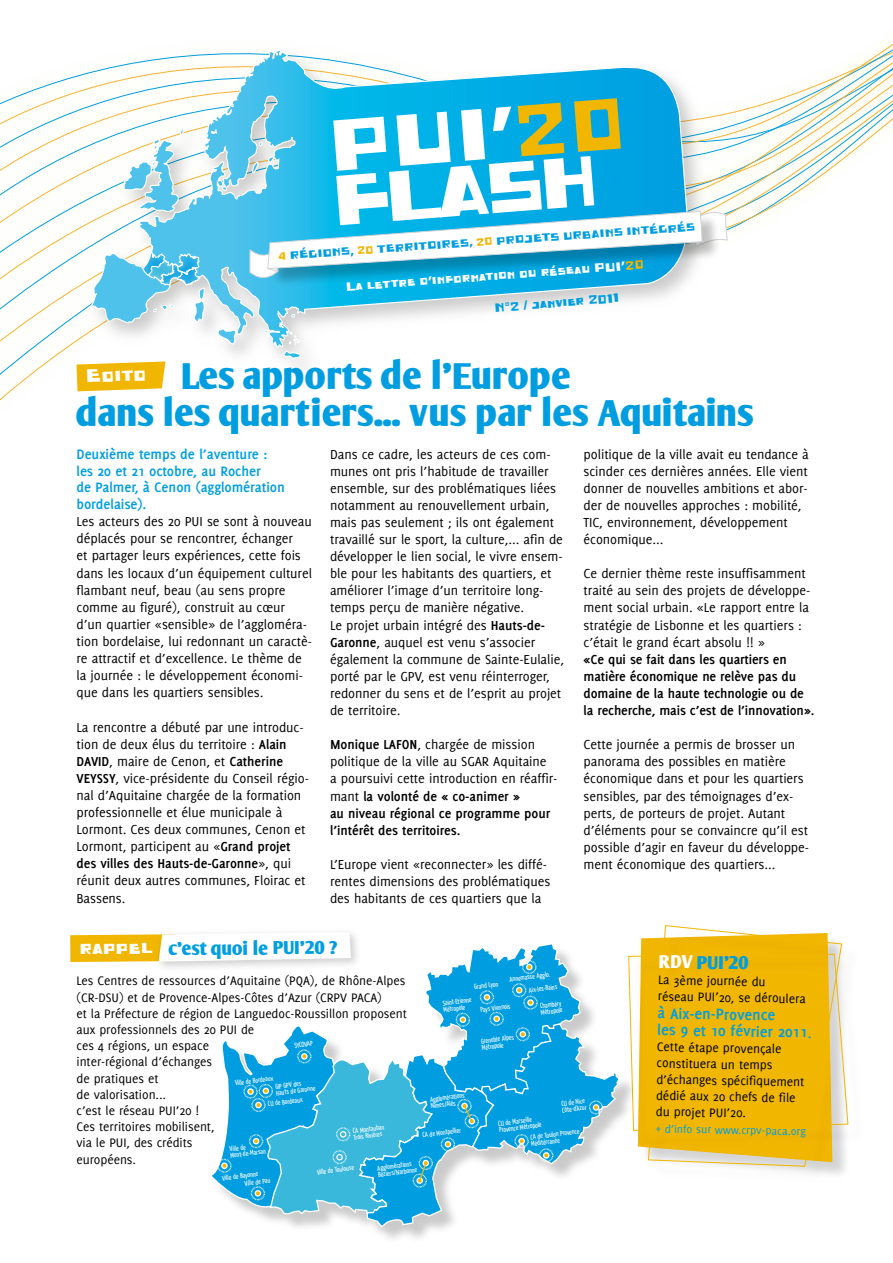
<style>
.page{position:relative;width:893px;height:1263px;background:#fff}
.page>*{position:absolute;margin:0;border:0;box-sizing:border-box;transform-origin:0 0}
.t1{font:72px "Trottoir";color:#fff}
.t2{font:70.5px "Trottoir";color:#fff}
.t3{font:700 36px/37.2px "Oli Jo";letter-spacing:-.035em;color:#009ee0}
.t4{font:18.3px "Yanone Kaffeesatz";color:rgb(255 255 255/.6)}
.t5{font:700 18px "Oli Jo";letter-spacing:-.045em;color:#009ee0}
.t6{font:18px "Trottoir";color:#fff}
.t7{font:700 16.5px/16.5px "Delicious";color:#009ee0}
.t8{font:700 15px/16.6px "Delicious";letter-spacing:-.005em;color:#009ee0}
.t9{font:14.25px/17.1px "Delicious";letter-spacing:-.005em;color:#000}
.t10{font:700 14.25px/17.1px "Delicious";letter-spacing:-.01em;color:#000}
.t11{font:13.5px/16.2px "Delicious";letter-spacing:-.005em;color:#000}
.t12{font:12px "Trottoir";color:#fff}
.t13{font:12px "Delicious";color:#009ee0}
.t14{font:12px "Trottoir";color:#009ee0}
.t15{font:10.5px "Trottoir";color:#009ee0}
.t16{font:7.2px/6.6px "Yanone Kaffeesatz";color:#fff}
.s1{color:#f1b600}
.s2{font-weight:700}
.s3{font-family:"Trottoir";font-weight:400;color:#fff}
.s4{color:#fff}
.s5{font-weight:400}
</style>
<div class="page">
<svg style="left:0;top:44px;width:893px;height:290px"></svg>
<img style="left:81px;top:44px;width:635px;height:326px">
<svg style="left:90px;top:48px;width:603px;height:311px"></svg>
<svg style="left:142px;top:249px;width:58px;height:36px;background:#72c9e9"></svg>
<svg style="left:77px;top:361px;width:89px;height:30px;background:#f2bf21"></svg>
<div style="left:650px;top:927px;width:209px;height:257px;background:#000;opacity:.17"></div>
<svg style="left:650px;top:925px;width:192px;height:242px"></svg>
<div style="left:630px;top:956px;width:236px;height:192px;background:#fefefe"></div>
<svg style="left:636px;top:934px;width:213px;height:227px;background:#efbc1e"></svg>
<svg style="left:250px;top:211px;width:477px;height:111px"></svg>
<div style="left:211px;top:945px;width:425px;height:299px;background:#000;opacity:.21"></div>
<svg style="left:70px;top:933px;width:551px;height:295px"></svg>
<h1 class="t1" style="left:325px;top:102px;width:300px;rotate:-4deg">PUI’<span class="s1">20</span></h1>
<h2 class="t2" style="left:327px;top:159px;width:270px;rotate:-5deg">FLASH</h2>
<p class="t15" style="left:278px;top:250px;width:420px;rotate:-4deg"><span class="s1">4</span> RÉGIONS, <span class="s1">20</span> TERRITOIRES, <span class="s1">20</span> PROJETS URBAINS INTÉGRÉS</p>
<p class="t12" style="left:345px;top:279px;width:301px;rotate:-4deg">La lettre d’information du réseau PUI’<span class="s1">20</span></p>
<p class="t14" style="left:494px;top:301px;width:127px;rotate:-5deg">N°2 / janvier 2011</p>
<h3 class="t3" style="left:77px;top:358px;width:680px;text-indent:105px">Les apports de l’Europe<br>dans les quartiers... vus par les Aquitains</h3>
<p class="t6" style="left:85px;top:365px;width:62px;rotate:-2deg">Edito</p>
<p class="t8" style="left:77px;top:446px;width:210px">Deuxième temps de l’aventure : les 20 et 21 octobre, au Rocher<br>de Palmer, à Cenon (agglomération bordelaise).</p>
<p class="t9" style="left:77px;top:513px;width:237px">Les acteurs des 20 PUI se sont à nouveau déplacés pour se rencontrer, échanger<br>et partager leurs expériences, cette fois dans les locaux d’un équipement culturel flambant neuf, beau (au sens propre comme au figuré), construit au cœur d’un quartier «sensible» de l’aggloméra&shy;tion bordelaise, lui redonnant un caractè&shy;re attractif et d’excellence. Le thème de la journée : le développement économi&shy;que dans les quartiers sensibles.</p>
<p class="t9" style="left:77px;top:718px;width:234px">La rencontre a débuté par une introduc&shy;tion de deux élus du territoire : <span class="s2">Alain DAVID</span>, maire de Cenon, et <span class="s2">Catherine VEYSSY</span>, vice-présidente du Conseil régio&shy;nal d’Aquitaine chargée de la formation professionnelle et élue municipale à Lormont. Ces deux communes, Cenon et Lormont, participent au «<span class="s2">Grand projet des villes des Hauts-de-Garonne</span>», qui réunit deux autres communes, Floirac et Bassens.</p>
<p class="t9" style="left:330px;top:445px;width:236px">Dans ce cadre, les acteurs de ces com&shy;munes ont pris l’habitude de travailler ensemble, sur des problématiques liées notamment au renouvellement urbain, mais pas seulement ; ils ont également travaillé sur le sport, la culture,... afin de développer le lien social, le vivre ensem&shy;ble pour les habitants des quartiers, et améliorer l’image d’un territoire long&shy;temps perçu de manière négative.<br>Le projet urbain intégré des <span class="s2">Hauts-de-Garonne</span>, auquel est venu s’associer également la commune de Sainte-Eulalie, porté par le GPV, est venu réinterroger, redonner du sens et de l’esprit au projet de territoire.</p>
<p class="t9" style="left:330px;top:736px;width:229px"><span class="s2">Monique LAFON</span>, chargée de mission politique de la ville au SGAR Aquitaine<br>a poursuivi cette introduction en réaffir&shy;mant <span class="s2">la volonté de « co-animer »<br>au niveau régional ce programme pour l’intérêt des territoires.</span></p>
<p class="t9" style="left:330px;top:855px;width:222px">L’Europe vient «reconnecter» les diffé&shy;rentes dimensions des problématiques des habitants de ces quartiers que la</p>
<p class="t9" style="left:584px;top:445px;width:227px">politique de la ville avait eu tendance à scinder ces dernières années. Elle vient donner de nouvelles ambitions et abor&shy;der de nouvelles approches : mobilité, TIC, environnement, développement économique...</p>
<p class="t9" style="left:584px;top:565px;width:228px">Ce dernier thème reste insuffisamment traité au sein des projets de développe&shy;ment social urbain. «Le rapport entre la stratégie de Lisbonne et les quartiers : c’était le grand écart absolu !! »</p>
<p class="t10" style="left:584px;top:650px;width:232px">«Ce qui se fait dans les quartiers en matière économique ne relève pas du domaine de la haute technologie ou de la recherche, mais c’est de l’innovation».</p>
<p class="t9" style="left:584px;top:736px;width:227px">Cette journée a permis de brosser un panorama des possibles en matière économique dans et pour les quartiers sensibles, par des témoignages d’ex&shy;perts, de porteurs de projet. Autant d’éléments pour se convaincre qu’il est possible d’agir en faveur du développe&shy;ment économique des quartiers...</p>
<p class="t5" style="left:79px;top:937px;width:260px"><span class="s3">rappel</span> c’est quoi le PUI’20 ?</p>
<p class="t11" style="left:77px;top:973px;width:332px">Les Centres de ressources d’Aquitaine (PQA), de Rhône-Alpes (CR-DSU) et de Provence-Alpes-Côtes d’Azur (CRPV PACA)<br>et la Préfecture de région de Languedoc-Roussillon proposent aux professionnels des 20 PUI de<br>ces 4 régions, un espace<br>inter-régional d’échanges<br>de pratiques et<br>de valorisation...<br>c’est le réseau PUI’20 !<br>Ces territoires mobilisent,<br>via le PUI, des crédits<br>européens.</p>
<p class="t16" style="left:509px;top:975px;width:42px;rotate:-7deg">Annemasse Agglo.</p>
<p class="t16" style="left:474px;top:983px;width:26px;rotate:-7deg">Grand Lyon</p>
<p class="t16" style="left:528px;top:986px;width:30px;rotate:-7deg">Aix-les-Bains</p>
<p class="t16" style="left:442px;top:999px;width:31px;rotate:-7deg">Saint-Etienne<br>Métropole</p>
<p class="t16" style="left:540px;top:1002px;width:23px;rotate:-7deg">Chambéry<br>Métropole</p>
<p class="t16" style="left:480px;top:1006px;width:32px;rotate:-7deg">Pays Viennois</p>
<p class="t4" style="left:466px;top:1029px;width:74px;rotate:-7deg">RHÔNE-ALPES</p>
<p class="t16" style="left:481px;top:1037px;width:34px;rotate:-7deg">Grenoble Alpes<br>Métropole</p>
<p class="t16" style="left:294px;top:1042px;width:20px;rotate:-7deg">SYCOVAP</p>
<p class="t16" style="left:235px;top:1079px;width:40px;rotate:-7deg">Ville de Bordeaux</p>
<p class="t16" style="left:275px;top:1083px;width:41px;rotate:-7deg">GIP GPV des<br>Hauts de Garonne</p>
<p class="t16" style="left:430px;top:1096px;width:36px;rotate:-7deg">Agglomérations<br>Nîmes/Alés</p>
<p class="t16" style="left:268px;top:1100px;width:37px;rotate:-7deg">CU de Bordeaux</p>
<p class="t16" style="left:561px;top:1100px;width:26px;rotate:-7deg">CU de Nice<br>Côte-d'Azur</p>
<p class="t16" style="left:530px;top:1133px;width:51px;rotate:-7deg">CA de Toulon Provence<br>Méditérranée</p>
<p class="t16" style="left:498px;top:1120px;width:44px;rotate:-7deg">CU de Marseille<br>Provence Métropole</p>
<p class="t16" style="left:352px;top:1127px;width:33px;rotate:-7deg">CA Montauban<br>Trois Rivières</p>
<p class="t16" style="left:317px;top:1168px;width:39px;rotate:-7deg">Ville de Toulouse</p>
<p class="t16" style="left:422px;top:1131px;width:40px;rotate:-7deg">CA de Montpellier</p>
<p class="t16" style="left:229px;top:1145px;width:37px;rotate:-7deg">Ville de<br>Mont-de-Marsan</p>
<p class="t16" style="left:377px;top:1164px;width:41px;rotate:-7deg">Agglomérations<br>Béziers/Narbonne</p>
<p class="t16" style="left:222px;top:1174px;width:38px;rotate:-7deg">Ville de Bayonne</p>
<p class="t16" style="left:244px;top:1180px;width:27px;rotate:-7deg">Ville de Pau</p>
<p class="t5" style="left:659px;top:951px;width:92px;rotate:1deg"><span class="s4">RDV</span> PUI’20</p>
<p class="t11" style="left:658px;top:971px;width:149px;rotate:1deg">La 3ème journée du<br>réseau PUI’20, se déroulera</p>
<p class="t7" style="left:658px;top:1005px;width:156px;rotate:1deg">à Aix-en-Provence<br>les 9 et 10 février 2011<span class="s5">.</span></p>
<p class="t11" style="left:657px;top:1038px;width:150px;rotate:1deg">Cette étape provençale constituera un temps d’échanges spécifi quement dédié aux 20 chefs de fi le du projet PUI’20.</p>
<p class="t13" style="left:656px;top:1122px;width:152px;rotate:1deg">+ d’info sur www.crpv-paca.org</p>
</div>
